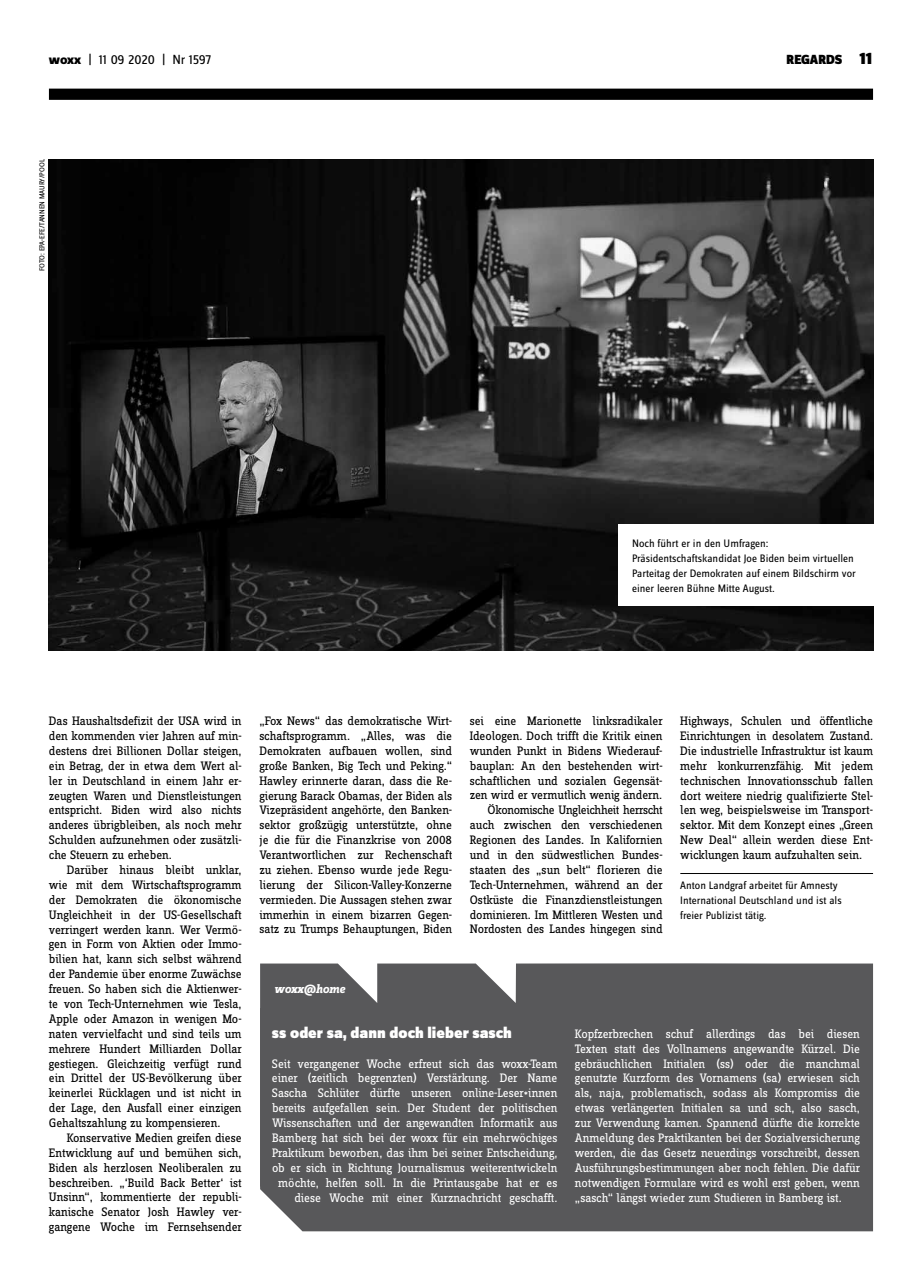
<style>
.page{position:relative;width:922px;height:1276px;background:#fff}
.page>*{position:absolute;margin:0;border:0;box-sizing:border-box;transform-origin:0 0}
.t1{font:900 16.25px "Zine Sans Dis";color:#fff}
.t2{font:13.75px "Zine Sans Dis";letter-spacing:-.01em;color:#000}
.t3{font:900 13.75px "Zine Sans Dis";letter-spacing:-.01em;color:#000}
.t4{font:12.75px/14.9px "Zine Slab Dis";letter-spacing:-.01em;color:#000;text-align:justify}
.t5{font:12.75px/14.9px "Zine Slab Dis";letter-spacing:-.01em;color:#fff;text-align:right}
.t6{font:italic 700 12.75px "Zine Slab Dis";letter-spacing:-.01em;color:#fff}
.t7{font:11.25px/14.9px "Zine Sans Dis";color:#000}
.t8{font:7.5px "Zine Sans Dis";letter-spacing:-.005em;color:#000}
.s1{font-weight:800}
.s2{font-size:17.5px}
</style>
<div class="page">
<div style="left:49px;top:89px;width:823px;height:11px;background:#000"></div>
<hr style="left:680px;top:873px;width:192px;height:1px;background:#000">
<img style="left:49px;top:159px;width:823px;height:492px">
<div style="left:617px;top:524px;width:259px;height:82px;background:#fff"></div>
<svg style="left:260px;top:963px;width:612px;height:268px;background:#636365"></svg>
<div style="left:260px;top:1008px;width:612px;height:208px;background:#58585a"></div>
<p class="t2" style="left:49px;top:53px;width:163px"><span class="s1">woxx</span> | 11 09 2020 | Nr 1597</p>
<p class="t3" style="left:786px;top:52px;width:87px">REGARDS <span class="s2">11</span></p>
<p class="t8" style="left:38px;top:271px;width:113px;rotate:-90deg">Foto: EPA-EFE/TANNEN MAURY/POOL</p>
<p class="t7" style="left:632px;top:536px;width:225px">Noch führt er in den Umfragen:<br>Präsidentschaftskandidat Joe Biden beim virtuellen Parteitag der Demokraten auf einem Bildschirm vor einer leeren Bühne Mitte August.</p>
<p class="t4" style="left:49px;top:714px;width:194px">Das Haushaltsdefizit der USA wird in den kommenden vier Jahren auf min&shy;destens drei Billionen Dollar steigen, ein Betrag, der in etwa dem Wert al&shy;ler in Deutschland in einem Jahr er&shy;zeugten Waren und Dienstleistungen entspricht. Biden wird also nichts anderes übrigbleiben, als noch mehr Schulden aufzunehmen oder zusätzli&shy;che Steuern zu erheben.</p>
<p class="t4" style="left:49px;top:863px;width:194px;text-indent:18px">Darüber hinaus bleibt unklar, wie mit dem Wirtschaftsprogramm der Demokraten die ökonomische Ungleichheit in der US-Gesellschaft verringert werden kann. Wer Vermö&shy;gen in Form von Aktien oder Immo&shy;bilien hat, kann sich selbst während der Pandemie über enorme Zuwächse freuen. So haben sich die Aktienwer&shy;te von Tech-Unternehmen wie Tesla, Apple oder Amazon in wenigen Mo&shy;naten vervielfacht und sind teils um mehrere Hundert Milliarden Dollar gestiegen. Gleichzeitig verfügt rund ein Drittel der US-Bevölkerung über keinerlei Rücklagen und ist nicht in der Lage, den Ausfall einer einzigen Gehaltszahlung zu kompensieren.</p>
<p class="t4" style="left:49px;top:1130px;width:194px;text-indent:18px">Konservative Medien greifen diese Entwicklung auf und bemühen sich, Biden als herzlosen Neoliberalen zu beschreiben. „‘Build Back Better‘ ist Unsinn“, kommentierte der republi&shy;kanische Senator Josh Hawley ver&shy;gangene Woche im Fernsehsender</p>
<p class="t4" style="left:259px;top:714px;width:194px">„Fox News“ das demokratische Wirt&shy;schaftsprogramm. „Alles, was die Demokraten aufbauen wollen, sind große Banken, Big Tech und Peking.“ Hawley erinnerte daran, dass die Re&shy;gierung Barack Obamas, der Biden als Vizepräsident angehörte, den Banken&shy;sektor großzügig unterstützte, ohne je die für die Finanzkrise von 2008<br>Verantwortlichen zur Rechenschaft zu ziehen. Ebenso wurde jede Regu&shy;lierung der Silicon-Valley-Konzerne vermieden. Die Aussagen stehen zwar immerhin in einem bizarren Gegen&shy;satz zu Trumps Behauptungen, Biden</p>
<p class="t4" style="left:469px;top:714px;width:194px;text-align:right">sei eine Marionette linksradikaler Ideologen. Doch trifft die Kritik einen wunden Punkt in Bidens Wiederauf&shy;bauplan: An den bestehenden wirt&shy;schaftlichen und sozialen Gegensät&shy;zen wird er vermutlich wenig ändern.<br>Ökonomische Ungleichheit herrscht auch zwischen den verschiedenen Regionen des Landes. In Kalifornien und in den südwestlichen Bundes&shy;staaten des „sun belt“ florieren die Tech-Unternehmen, während an der Ostküste die Finanzdienstleistungen dominieren. Im Mittleren Westen und Nordosten des Landes hingegen sind</p>
<p class="t4" style="left:680px;top:714px;width:194px">Highways, Schulen und öffentliche Einrichtungen in desolatem Zustand.<br>Die industrielle Infrastruktur ist kaum mehr konkurrenzfähig. Mit jedem technischen Innovationsschub fallen dort weitere niedrig qualifizierte Stel&shy;len weg, beispielsweise im Transport&shy;sektor. Mit dem Konzept eines „Green New Deal“ allein werden diese Ent&shy;wicklungen kaum aufzuhalten sein.</p>
<p class="t7" style="left:680px;top:878px;width:163px">Anton Landgraf arbeitet für Amnesty<br>International Deutschland und ist als freier Publizist tätig.</p>
<p class="t6" style="left:274px;top:982px;width:72px">woxx@home</p>
<p class="t1" style="left:272px;top:1023px;width:241px">ss oder sa, dann doch lieber sasch</p>
<p class="t5" style="left:272px;top:1056px;width:287px">Seit vergangener Woche erfreut sich das woxx-Team einer (zeitlich begrenzten) Verstärkung. Der Name Sascha Schlüter dürfte unseren online-Leser<sub>*</sub>innen bereits aufgefallen sein. Der Student der politischen Wissenschaften und der angewandten Informatik aus Bamberg hat sich bei der woxx für ein mehrwöchiges Praktikum beworben, das ihm bei seiner Entscheidung, ob er sich in Richtung Journalismus weiterentwickeln möchte, helfen soll. In die Printausgabe hat er es diese Woche mit einer Kurznachricht geschafft.</p>
<p class="t5" style="left:575px;top:1026px;width:286px;text-align:justify">Kopfzerbrechen schuf allerdings das bei diesen Texten statt des Vollnamens angewandte Kürzel. Die gebräuchlichen Initialen (ss) oder die manchmal genutzte Kurzform des Vornamens (sa) erwiesen sich als, naja, problematisch, sodass als Kompromiss die etwas verlängerten Initialen sa und sch, also sasch, zur Verwendung kamen. Spannend dürfte die korrekte Anmeldung des Praktikanten bei der Sozialversicherung werden, die das Gesetz neuerdings vorschreibt, dessen Ausführungsbestimmungen aber noch fehlen. Die dafür notwendigen Formulare wird es wohl erst geben, wenn „sasch“ längst wieder zum Studieren in Bamberg ist.</p>
</div>
